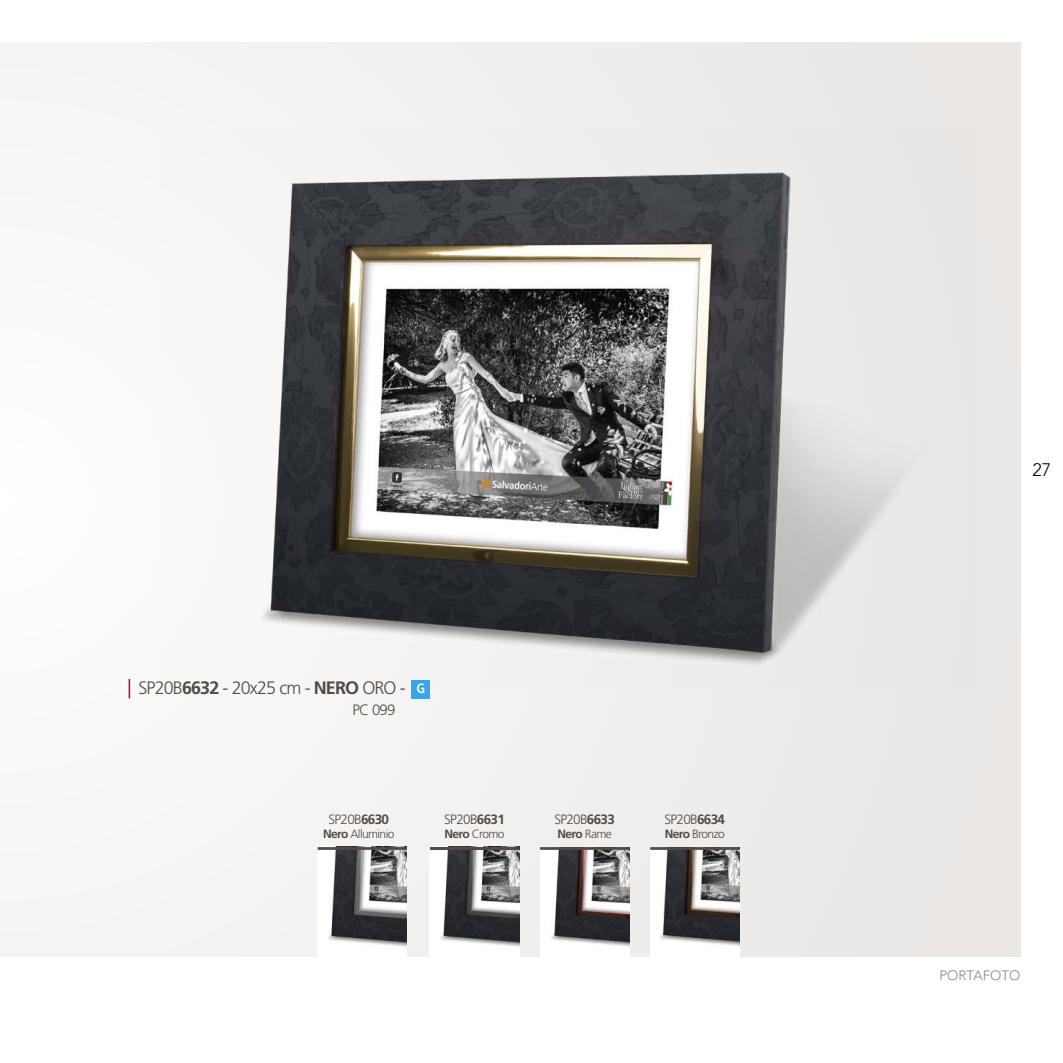
<style>
.page{position:relative;width:1063px;height:1063px;background:#fff}
.page>*{position:absolute;margin:0;border:0;box-sizing:border-box;transform-origin:0 0}
.t1{font:300 18px "Frutiger LT Std";letter-spacing:-.05em;color:#514a45}
.t2{font:300 18px "Avenir LT Std";color:#000}
.t3{font:300 15px "Frutiger LT Std";color:#514a45}
.t4{font:300 13.5px "Frutiger LT Std";letter-spacing:-.05em;color:#514a45}
.t5{font:300 13.5px "Avenir LT Std";color:#8b837d}
.t6{font:700 condensed 13.5px "Frutiger LT Std";color:#fff}
.t7{font:300 12px "Frutiger LT Std";letter-spacing:-.05em;color:#514a45}
.t8{font:700 12px "Frutiger LT Std";color:#514a45}
.s1{font-weight:700}
.s2{font-weight:300}
</style>
<div class="page">
<div style="left:0;top:43px;width:1020px;height:914px;background:linear-gradient(to right,#fbfafa,#e9e6e5)"></div>
<div style="left:412px;top:680px;width:18px;height:18px;background:#36a7e9"></div>
<img style="left:318px;top:850px;width:89px;height:107px">
<img style="left:430px;top:850px;width:89px;height:107px">
<img style="left:264px;top:130px;width:715px;height:559px">
<img style="left:540px;top:850px;width:89px;height:107px">
<img style="left:650px;top:850px;width:89px;height:107px">
<svg style="left:129px;top:679px;width:1px;height:19px"></svg>
<hr style="left:318px;top:847px;width:89px;height:3px;background:#514a45">
<hr style="left:430px;top:847px;width:89px;height:3px;background:#514a45">
<hr style="left:540px;top:847px;width:89px;height:3px;background:#514a45">
<hr style="left:650px;top:847px;width:89px;height:3px;background:#514a45">
<h1 class="t1" style="left:139px;top:678px;width:269px">SP20B<span class="s1">6632</span> - 20x25 cm - <span class="s1">NERO</span> ORO -</h1>
<p class="t3" style="left:353px;top:701px;width:44px">PC 099</p>
<p class="t6" style="left:416px;top:681px;width:10px">G</p>
<p class="t4" style="left:328px;top:811px;width:62px">SP20B<span class="s1">6630</span></p>
<p class="t7" style="left:323px;top:827px;width:73px"><span class="s1">Nero</span> Alluminio</p>
<p class="t4" style="left:444px;top:811px;width:62px">SP20B<span class="s1">6631</span></p>
<p class="t7" style="left:444px;top:827px;width:62px"><span class="s1">Nero</span> Cromo</p>
<p class="t4" style="left:554px;top:811px;width:62px">SP20B<span class="s1">6633</span></p>
<p class="t8" style="left:558px;top:827px;width:56px">Nero <span class="s2">Rame</span></p>
<p class="t4" style="left:664px;top:811px;width:62px">SP20B<span class="s1">6634</span></p>
<p class="t7" style="left:665px;top:827px;width:62px"><span class="s1">Nero</span> Bronzo</p>
<h1 class="t2" style="left:1032px;top:459px;width:20px">27</h1>
<p class="t5" style="left:940px;top:967px;width:82px">PORTAFOTO</p>
</div>
